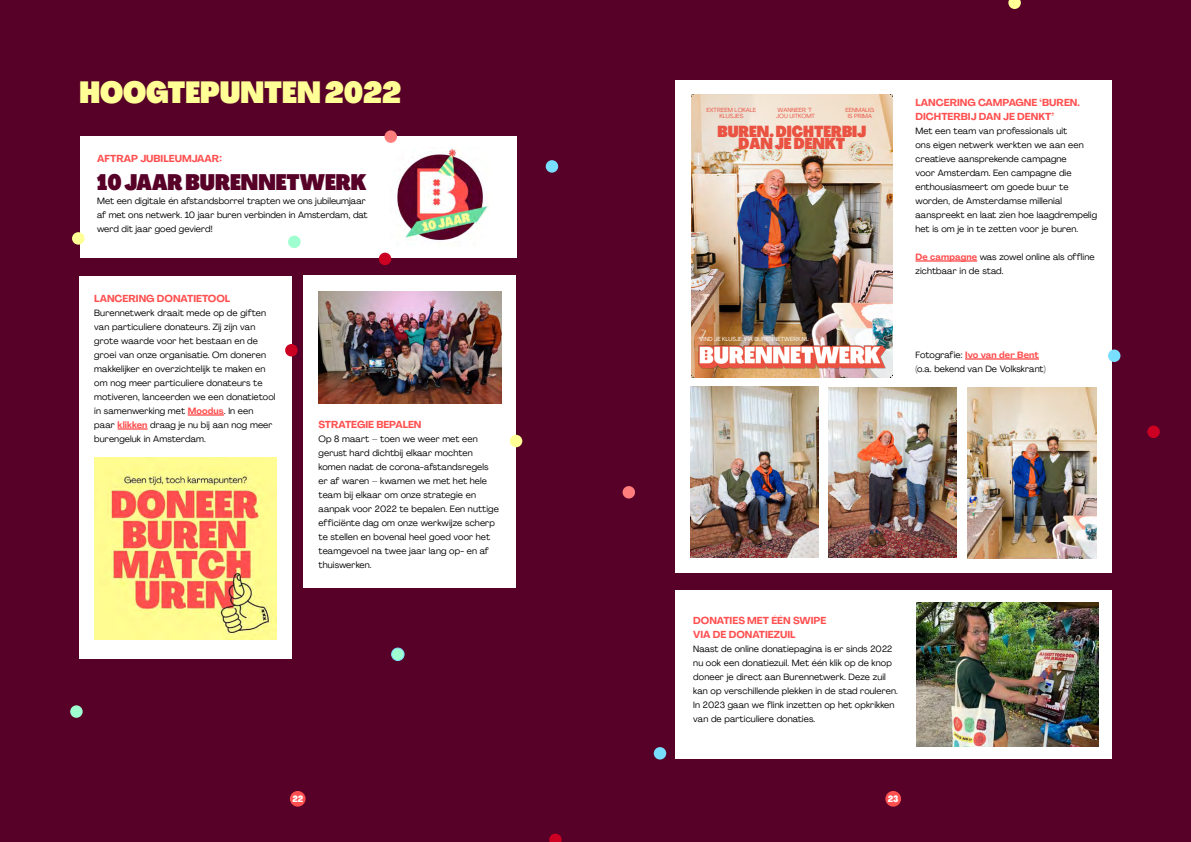
<style>
.page{position:relative;width:1191px;height:842px;background:#fff}
.page>*{position:absolute;margin:0;border:0;box-sizing:border-box;transform-origin:0 0}
.t1{font:30px "Agrandir Variable";color:#ffff95}
.t2{font:22px "Agrandir Variable";color:#570028}
.t3{font:900 15.7px/12.5px "Agrandir Tight";color:#ea5242;text-align:center}
.t4{font:10px/14px "Agrandir Variable";color:#ff5050}
.t5{font:9px/14px "Agrandir Variable";letter-spacing:.01em;color:#000}
.t6{font:9px "Agrandir Variable";color:#fff}
.t7{font:5.9px/5.9px "Agrandir";color:#ea5242;text-align:center}
.t8{font:5.8px "Agrandir";color:#fff}
.s1{color:#ff5050}
</style>
<div class="page">
<div style="left:0;top:0;width:602px;height:842px;background:#570028"></div>
<div style="left:595px;top:0;width:596px;height:842px;background:#570028"></div>
<div style="left:80px;top:136px;width:436px;height:122px;background:#fff"></div>
<div style="left:79px;top:276px;width:213px;height:382px;background:#fff"></div>
<div style="left:304px;top:276px;width:212px;height:312px;background:#fff"></div>
<img style="left:94px;top:457px;width:182px;height:182px">
<div style="left:675px;top:80px;width:436px;height:493px;background:#fff"></div>
<img style="left:397px;top:147px;width:91px;height:94px">
<img style="left:319px;top:291px;width:182px;height:112px">
<div style="left:72px;top:232px;width:12px;height:13px;background:#ffff95;border-radius:50%"></div>
<div style="left:288px;top:236px;width:12px;height:12px;background:#9fffd1;border-radius:50%"></div>
<div style="left:546px;top:160px;width:12px;height:13px;background:#79dfff;border-radius:50%"></div>
<div style="left:384px;top:130px;width:13px;height:13px;background:#ff7d7d;border-radius:50%"></div>
<div style="left:379px;top:253px;width:12px;height:12px;background:#c02;border-radius:50%"></div>
<div style="left:1108px;top:349px;width:12px;height:13px;background:#79dfff;border-radius:50%"></div>
<svg style="left:1008px;top:0;width:12px;height:9px"></svg>
<div style="left:510px;top:435px;width:12px;height:12px;background:#ffff95;border-radius:50%"></div>
<div style="left:70px;top:705px;width:13px;height:13px;background:#9fffd1;border-radius:50%"></div>
<div style="left:285px;top:344px;width:12px;height:12px;background:#c02;border-radius:50%"></div>
<div style="left:675px;top:590px;width:436px;height:169px;background:#fff"></div>
<img style="left:916px;top:603px;width:182px;height:144px">
<div style="left:391px;top:648px;width:13px;height:12px;background:#9fffd1;border-radius:50%"></div>
<div style="left:391px;top:647px;width:13px;height:14px;border:1px solid #79dfff;border-radius:50%"></div>
<div style="left:654px;top:747px;width:12px;height:12px;background:#79dfff;border-radius:50%"></div>
<div style="left:622px;top:486px;width:13px;height:12px;background:#ff7d7d;border-radius:50%"></div>
<svg style="left:549px;top:834px;width:12px;height:8px"></svg>
<div style="left:1147px;top:426px;width:12px;height:12px;background:#c02;border-radius:50%"></div>
<div style="left:290px;top:791px;width:15px;height:16px;background:#ff5050;border-radius:50%"></div>
<div style="left:885px;top:791px;width:16px;height:16px;background:#ff5050;border-radius:50%"></div>
<img style="left:691px;top:94px;width:201px;height:283px">
<img style="left:693px;top:337px;width:198px;height:39px">
<hr style="left:915px;top:260px;width:62px;height:2px;background:#ff5050">
<hr style="left:965px;top:358px;width:74px;height:2px;background:#ff5050">
<hr style="left:188px;top:414px;width:36px;height:2px;background:#ff5050">
<hr style="left:118px;top:428px;width:30px;height:2px;background:#ff5050">
<img style="left:691px;top:386px;width:128px;height:171px">
<img style="left:829px;top:387px;width:127px;height:170px">
<img style="left:968px;top:387px;width:128px;height:171px">
<h1 class="t1" style="left:79px;top:74px;width:323px">HOOGTEPUNTEN 2022</h1>
<p class="t4" style="left:97px;top:151px;width:126px">AFTRAP JUBILEUMJAAR:</p>
<h2 class="t2" style="left:97px;top:169px;width:271px">10 JAAR BURENNETWERK</h2>
<p class="t5" style="left:97px;top:194px;width:272px">Met een digitale én afstandsborrel trapten we ons jubileumjaar af met ons netwerk. 10 jaar buren verbinden in Amsterdam, dat werd dit jaar goed gevierd!</p>
<p class="t4" style="left:94px;top:291px;width:137px">LANCERING DONATIETOOL</p>
<p class="t5" style="left:94px;top:306px;width:183px">Burennetwerk draait mede op de giften van particuliere donateurs. Zij zijn van grote waarde voor het bestaan en de groei van onze organisatie. Om doneren makkelijker en overzichtelijk te maken en om nog meer particuliere donateurs te motiveren, lanceerden we een donatietool in samenwerking met <span class="s1">Moodus</span>. In een paar <span class="s1">klikken</span> draag je nu bij aan nog meer burengeluk in Amsterdam.</p>
<p class="t4" style="left:318px;top:417px;width:104px">STRATEGIE BEPALEN</p>
<p class="t5" style="left:318px;top:432px;width:182px">Op 8 maart – toen we weer met een gerust hard dichtbij elkaar mochten komen nadat de corona-afstandsregels er af waren – kwamen we met het hele team bij elkaar om onze strategie en aanpak voor 2022 te bepalen. Een nuttige efficiënte dag om onze werkwijze scherp te stellen en bovenal heel goed voor het teamgevoel na twee jaar lang op- en af thuiswerken.</p>
<p class="t7" style="left:706px;top:107px;width:51px">EXTREEM LOKALE<br>KLUSJES</p>
<p class="t7" style="left:776px;top:107px;width:40px;text-align:left">WANNEER 'T<br>JOU UITKOMT</p>
<p class="t7" style="left:845px;top:107px;width:30px">EENMALIG<br>IS PRIMA</p>
<p class="t4" style="left:915px;top:95px;width:166px">LANCERING CAMPAGNE ‘BUREN.<br>DICHTERBIJ DAN JE DENKT’</p>
<p class="t5" style="left:915px;top:124px;width:183px">Met een team van professionals uit<br>ons eigen netwerk werkten we aan een creatieve aansprekende campagne<br>voor Amsterdam. Een campagne die enthousiasmeert om goede buur te worden, de Amsterdamse millenial aanspreekt en laat zien hoe laagdrempelig het is om je in te zetten voor je buren.</p>
<p class="t5" style="left:915px;top:250px;width:181px"><span class="s1">De campagne</span> was zowel online als offline zichtbaar in de stad.</p>
<h3 class="t3" style="left:717px;top:125px;width:150px">BUREN.DICHTERBIJ<br>DANJEDENKT</h3>
<p class="t8" style="left:699px;top:335px;width:111px">VIND JE KLUSJE VIA BURENNETWERK.NL</p>
<p class="t5" style="left:915px;top:348px;width:132px">Fotografie: <span class="s1">Ivo van der Bent </span>(o.a. bekend van De Volkskrant)</p>
<p class="t4" style="left:693px;top:613px;width:134px">DONATIES MET ÉÉN SWIPE<br>VIA DE DONATIEZUIL</p>
<p class="t5" style="left:693px;top:642px;width:206px">Naast de online donatiepagina is er sinds 2022 nu ook een donatiezuil. Met één klik op de knop doneer je direct aan Burennetwerk. Deze zuil kan op verschillende plekken in de stad rouleren.<br>In 2023 gaan we flink inzetten op het opkrikken van de particuliere donaties.</p>
<p class="t6" style="left:292px;top:794px;width:12px">22</p>
<p class="t6" style="left:888px;top:794px;width:12px">23</p>
</div>
